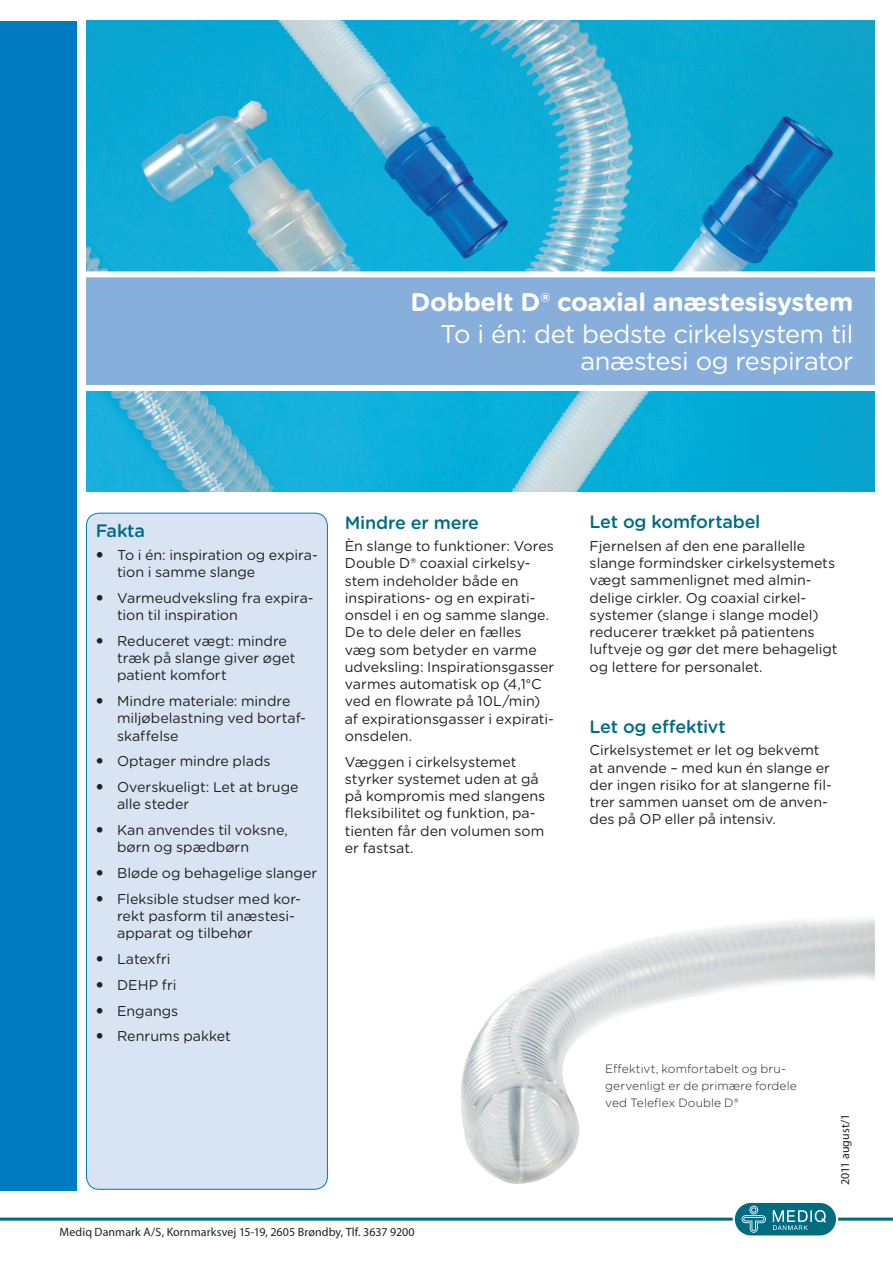
<style>
.page{position:relative;width:893px;height:1263px;background:#fff}
.page>*{position:absolute;margin:0;border:0;box-sizing:border-box;transform-origin:0 0}
.Overskrift17{font:25.5px/27px "Gotham Rounded";letter-spacing:-.02em;color:#fff;text-align:right}
.Overskrift17-2{font:700 25.5px "Gotham Rounded";letter-spacing:-.015em;color:#fff}
.Overskrift12{font:500 18px "Gotham Rounded";letter-spacing:-.015em;color:#006c81}
.Brødtekst9_5_11_5pkt{font:14.25px/17.2px "Gotham Rounded";color:#231f20}
.Brødtekst_med_tab{font:14.25px/17.2px "Gotham Rounded";color:#231f20}
.Brødtekst9_5_11_5pkt-2{font:300 12px/17.2px "Gotham Rounded";letter-spacing:.005em;color:#231f20}
._8pt_adresselinie{font:12px "Myriad";letter-spacing:.005em;color:#231f20}
.s1{font-family:"Myriad"}
</style>
<div class="page">
<div style="left:86px;top:513px;width:241px;height:676px;background:#d8e3f3;border-radius:13px"></div>
<div style="left:86px;top:513px;width:242px;height:676px;border:1px solid #007ac0;border-radius:13px"></div>
<img style="left:461px;top:918px;width:413px;height:266px">
<hr style="left:0;top:1217px;width:893px;height:3px;background:#006c81">
<svg style="left:733px;top:1202px;width:105px;height:34px"></svg>
<img style="left:86px;top:20px;width:788px;height:471px">
<div style="left:0;top:21px;width:77px;height:1170px;background:#007ac0"></div>
<div style="left:86px;top:273px;width:788px;height:118px;background:#88aedb"></div>
<div style="left:79px;top:271px;width:814px;height:6px;background:#fff"></div>
<div style="left:81px;top:385px;width:812px;height:6px;background:#fff"></div>
<p class="Overskrift17-2" style="left:410px;top:283px;width:444px">Dobbelt D® coaxial anæstesisystem</p>
<p class="Overskrift17" style="left:440px;top:319px;width:415px">To i én: det bedste cirkelsystem til anæstesi og respirator</p>
<p class="Overskrift12" style="left:96px;top:518px;width:51px">Fakta</p>
<p class="Brødtekst_med_tab" style="left:117px;top:545px;width:202px">To i én: inspiration og expira&shy;tion i samme slange</p>
<p class="Brødtekst_med_tab" style="left:117px;top:588px;width:198px">Varmeudveksling fra expira&shy;tion til inspiration</p>
<p class="Brødtekst_med_tab" style="left:117px;top:631px;width:180px">Reduceret vægt: mindre træk på slange giver øget patient komfort</p>
<p class="Brødtekst_med_tab" style="left:117px;top:692px;width:190px">Mindre materiale: mindre miljøbelastning ved bortaf&shy;skaffelse</p>
<p class="Brødtekst_med_tab" style="left:117px;top:752px;width:155px">Optager mindre plads</p>
<p class="Brødtekst_med_tab" style="left:117px;top:778px;width:183px">Overskueligt: Let at bruge alle steder</p>
<p class="Brødtekst_med_tab" style="left:117px;top:821px;width:172px">Kan anvendes til voksne, børn og spædbørn</p>
<p class="Brødtekst_med_tab" style="left:117px;top:864px;width:202px">Bløde og behagelige slanger</p>
<p class="Brødtekst_med_tab" style="left:117px;top:889px;width:185px">Fleksible studser med kor&shy;rekt pasform til anæstesi&shy;apparat og tilbehør</p>
<p class="Brødtekst_med_tab" style="left:117px;top:950px;width:55px">Latexfri</p>
<p class="Brødtekst_med_tab" style="left:117px;top:975px;width:61px">DEHP fri</p>
<p class="Brødtekst_med_tab" style="left:117px;top:1001px;width:63px">Engangs</p>
<p class="Brødtekst_med_tab" style="left:117px;top:1027px;width:115px">Renrums pakket</p>
<p class="Overskrift12" style="left:345px;top:509px;width:136px">Mindre er mere</p>
<p class="Brødtekst9_5_11_5pkt" style="left:345px;top:537px;width:211px">Èn slange to funktioner: Vores<br>Double D® coaxial cirkelsy&shy;stem indeholder både en inspirations- og en expirati&shy;onsdel i en og samme slange.<br>De to dele deler en fælles væg som betyder en varme udveksling: Inspirationsgasser varmes automatisk op (4,1<span class="s1">°</span>C ved en flowrate på 10L/min) af expirationsgasser i expirati&shy;onsdelen.</p>
<p class="Brødtekst9_5_11_5pkt" style="left:345px;top:752px;width:202px">Væggen i cirkelsystemet styrker systemet uden at gå på kompromis med slangens fleksibilitet og funktion, pa&shy;tienten får den volumen som er fastsat.</p>
<p class="Overskrift12" style="left:590px;top:509px;width:172px">Let og komfortabel</p>
<p class="Brødtekst9_5_11_5pkt" style="left:590px;top:536px;width:250px">Fjernelsen af den ene parallelle slange formindsker cirkelsystemets vægt sammenlignet med almin&shy;delige cirkler. Og coaxial cirkel&shy;systemer (slange i slange model) reducerer trækket på patientens luftveje og gør det mere behageligt og lettere for personalet.</p>
<p class="Overskrift12" style="left:590px;top:714px;width:138px">Let og effektivt</p>
<p class="Brødtekst9_5_11_5pkt" style="left:590px;top:741px;width:244px">Cirkelsystemet er let og bekvemt at anvende – med kun én slange er der ingen risiko for at slangerne fil&shy;trer sammen uanset om de anven&shy;des på OP eller på intensiv.</p>
<p class="Brødtekst9_5_11_5pkt-2" style="left:605px;top:1059px;width:193px">Effektivt, komfortabelt og bru&shy;gervenligt er de primære fordele ved Teleflex Double D®</p>
<p class="_8pt_adresselinie" style="left:839px;top:1185px;width:73px;rotate:-90deg">2011 august/1</p>
<p class="_8pt_adresselinie" style="left:60px;top:1226px;width:357px">Mediq Danmark A/S, Kornmarksvej 15-19, 2605 Brøndby, Tlf. 3637 9200</p>
</div>
